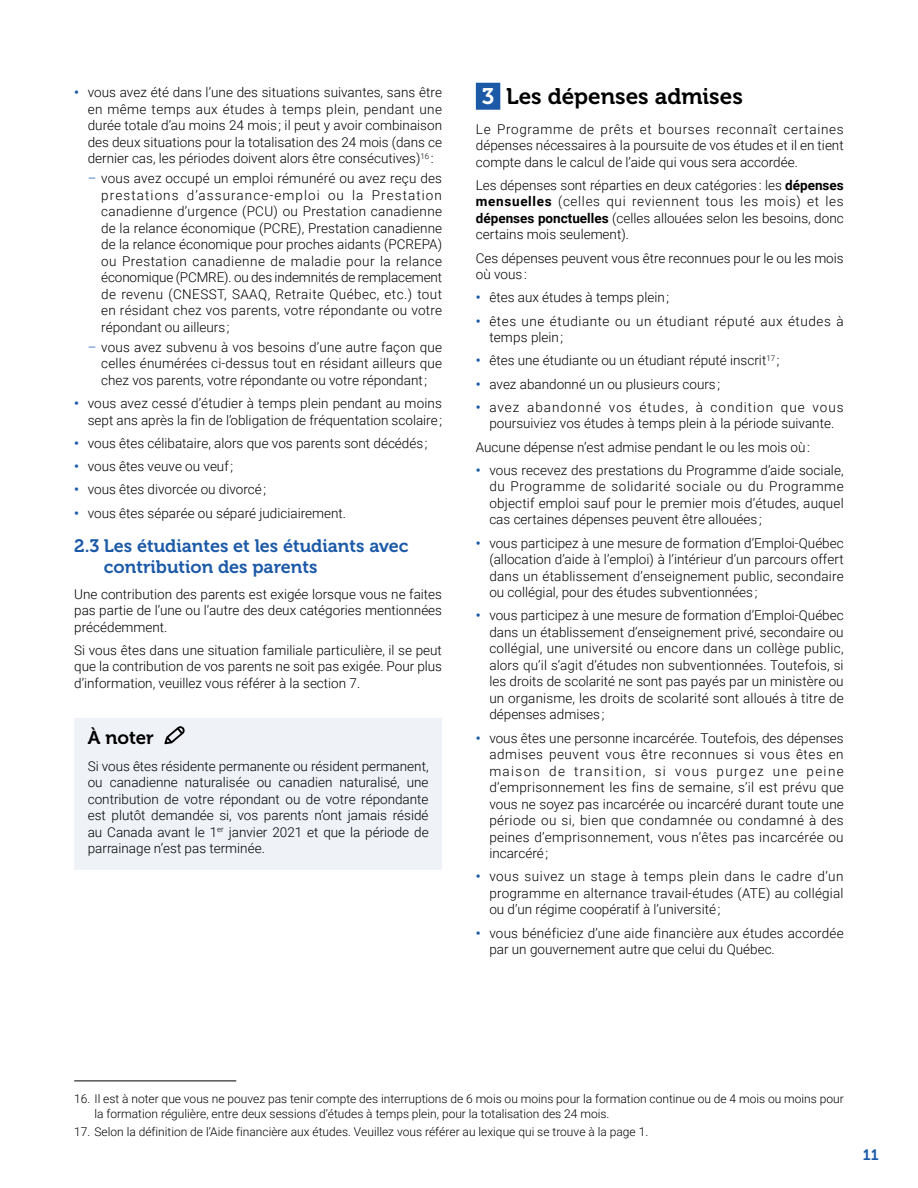
<style>
.page{position:relative;width:918px;height:1188px;background:#fff}
.page>*{position:absolute;margin:0;border:0;box-sizing:border-box;transform-origin:0 0}
.t1{font:22.5px "Museo 700";color:#000}
.t2{font:18.75px "Museo 700";color:#000}
.t3{font:18px/21px "Museo 700";color:#1c5aa8}
.t4{font:15px "Museo 700";color:#1c5aa8}
.t5{font:300 13.5px/16.5px "Roboto";color:#000;text-align:justify}
.t6{font:300 13.5px/16.5px "Roboto";letter-spacing:.04em;color:#000}
.Footnote{font:300 12px/15px "Roboto";color:#000}
.s1{font-weight:700;color:#1c5aa8}
.s2{color:#1c5aa8}
.s3{color:#fff}
.s4{font-weight:700}
</style>
<div class="page">
<div style="left:74px;top:718px;width:368px;height:44px;background:#eff2f7"></div>
<div style="left:74px;top:751px;width:368px;height:119px;background:#eff2f7"></div>
<hr style="left:74px;top:1081px;width:162px;height:1px;background:#000">
<div style="left:476px;top:83px;width:24px;height:27px;background:#1c5aa8"></div>
<svg style="left:164px;top:726px;width:21px;height:18px"></svg>
<p class="t5" style="left:88px;top:84px;width:356px;text-indent:-14px"><span class="s1">•</span> vous avez été dans l’une des situations suivantes, sans être en même temps aux études à temps plein, pendant une durée totale d’au moins 24 mois ; il peut y avoir combinaison des deux situations pour la totalisation des 24 mois (dans ce dernier cas, les périodes doivent alors être consécutives)<sup>16</sup> :</p>
<p class="t5" style="left:101px;top:170px;width:342px;text-indent:-14px"><span class="s2">–</span> vous avez occupé un emploi rémunéré ou avez reçu des prestations d’assurance-emploi ou la Prestation canadienne d’urgence (PCU) ou Prestation canadienne de la relance économique (PCRE), Prestation canadienne de la relance économique pour proches aidants (PCREPA) ou Prestation canadienne de maladie pour la relance économique (PCMRE). ou des indemnités de remplacement de revenu (CNESST, SAAQ, Retraite Québec, etc.) tout en résidant chez vos parents, votre répondante ou votre répondant ou ailleurs ;</p>
<p class="t5" style="left:101px;top:338px;width:342px;text-indent:-14px"><span class="s2">–</span> vous avez subvenu à vos besoins d’une autre façon que celles énumérées ci-dessus tout en résidant ailleurs que chez vos parents, votre répondante ou votre répondant ;</p>
<p class="t5" style="left:74px;top:395px;width:369px;text-align:right"><span class="s1">•</span> vous avez cessé d’étudier à temps plein pendant au moins sept ans après la fin de l’obligation de fréquentation scolaire ;</p>
<p class="t5" style="left:74px;top:434px;width:355px"><span class="s1">•</span> vous êtes célibataire, alors que vos parents sont décédés ;</p>
<p class="t5" style="left:74px;top:458px;width:160px"><span class="s1">•</span> vous êtes veuve ou veuf ;</p>
<p class="t5" style="left:74px;top:481px;width:193px"><span class="s1">•</span> vous êtes divorcée ou divorcé ;</p>
<p class="t5" style="left:74px;top:504px;width:273px"><span class="s1">•</span> vous êtes séparée ou séparé judiciairement.</p>
<h4 class="t3" style="left:104px;top:536px;width:306px;text-indent:-30px">2.3 Les étudiantes et les étudiants avec contribution des parents</h4>
<p class="t5" style="left:74px;top:585px;width:369px">Une contribution des parents est exigée lorsque vous ne faites pas partie de l’une ou l’autre des deux catégories mentionnées précédemment.</p>
<p class="t5" style="left:74px;top:641px;width:369px">Si vous êtes dans une situation familiale particulière, il se peut que la contribution de vos parents ne soit pas exigée. Pour plus d’information, veuillez vous référer à la section 7.</p>
<p class="t2" style="left:88px;top:727px;width:68px">À noter</p>
<p class="t5" style="left:88px;top:757px;width:342px">Si vous êtes résidente permanente ou résident permanent, ou canadienne naturalisée ou canadien naturalisé, une contribution de votre répondant ou de votre répondante est plutôt demandée si, vos parents n’ont jamais résidé au Canada avant le 1<sup>er</sup> janvier 2021 et que la période de parrainage n’est pas terminée.</p>
<h3 class="t1" style="left:482px;top:83px;width:263px"><span class="s3">3</span> Les dépenses admises</h3>
<p class="t5" style="left:476px;top:120px;width:369px">Le Programme de prêts et bourses reconnaît certaines dépenses nécessaires à la poursuite de vos études et il en tient compte dans le calcul de l’aide qui vous sera accordée.</p>
<p class="t5" style="left:476px;top:176px;width:369px">Les dépenses sont réparties en deux catégories : les <span class="s4">dépenses mensuelles</span> (celles qui reviennent tous les mois) et les <span class="s4">dépenses ponctuelles</span> (celles allouées selon les besoins, donc certains mois seulement).</p>
<p class="t5" style="left:476px;top:249px;width:369px">Ces dépenses peuvent vous être reconnues pour le ou les mois où vous :</p>
<p class="t5" style="left:476px;top:289px;width:195px"><span class="s1">•</span> êtes aux études à temps plein ;</p>
<p class="t6" style="left:489px;top:312px;width:356px;text-indent:-14px"><span class="s1">•</span> êtes une étudiante ou un étudiant réputé aux études à temps plein ;</p>
<p class="t5" style="left:476px;top:352px;width:305px"><span class="s1">•</span> êtes une étudiante ou un étudiant réputé inscrit<sup>17</sup> ;</p>
<p class="t5" style="left:476px;top:375px;width:246px"><span class="s1">•</span> avez abandonné un ou plusieurs cours ;</p>
<p class="t5" style="left:476px;top:398px;width:369px;text-align:center"><span class="s1">•</span> avez abandonné vos études, à condition que vous poursuiviez vos études à temps plein à la période suivante.</p>
<p class="t5" style="left:476px;top:438px;width:336px">Aucune dépense n’est admise pendant le ou les mois où :</p>
<p class="t5" style="left:489px;top:461px;width:356px;text-indent:-14px"><span class="s1">•</span> vous recevez des prestations du Programme d’aide sociale, du Programme de solidarité sociale ou du Programme objectif emploi sauf pour le premier mois d’études, auquel cas certaines dépenses peuvent être allouées ;</p>
<p class="t5" style="left:489px;top:534px;width:356px;text-indent:-14px"><span class="s1">•</span> vous participez à une mesure de formation d’Emploi-Québec (allocation d’aide à l’emploi) à l’intérieur d’un parcours offert dans un établissement d’enseignement public, secondaire ou collégial, pour des études subventionnées ;</p>
<p class="t5" style="left:489px;top:607px;width:356px;text-indent:-14px"><span class="s1">•</span> vous participez à une mesure de formation d’Emploi-Québec dans un établissement d’enseignement privé, secondaire ou collégial, une université ou encore dans un collège public, alors qu’il s’agit d’études non subventionnées. Toutefois, si les droits de scolarité ne sont pas payés par un ministère ou un organisme, les droits de scolarité sont alloués à titre de dépenses admises ;</p>
<p class="t5" style="left:489px;top:729px;width:356px;text-indent:-14px"><span class="s1">•</span> vous êtes une personne incarcérée. Toutefois, des dépenses admises peuvent vous être reconnues si vous êtes en maison de transition, si vous purgez une peine d’emprisonnement les fins de semaine, s’il est prévu que vous ne soyez pas incarcérée ou incarcéré durant toute une période ou si, bien que condamnée ou condamné à des peines d’emprisonnement, vous n’êtes pas incarcérée ou incarcéré ;</p>
<p class="t5" style="left:489px;top:868px;width:356px;text-indent:-14px"><span class="s1">•</span> vous suivez un stage à temps plein dans le cadre d’un programme en alternance travail-études (ATE) au collégial ou d’un régime coopératif à l’université ;</p>
<p class="t5" style="left:489px;top:924px;width:356px;text-indent:-14px"><span class="s1">•</span> vous bénéficiez d’une aide financière aux études accordée par un gouvernement autre que celui du Québec.</p>
<p class="Footnote" style="left:94px;top:1090px;width:751px;text-indent:-20px">16. Il est à noter que vous ne pouvez pas tenir compte des interruptions de 6 mois ou moins pour la formation continue ou de 4 mois ou moins pour la formation régulière, entre deux sessions d’études à temps plein, pour la totalisation des 24 mois.</p>
<p class="Footnote" style="left:74px;top:1124px;width:575px">17. Selon la définition de l’Aide financière aux études. Veuillez vous référer au lexique qui se trouve à la page 1.</p>
<p class="t4" style="left:863px;top:1146px;width:17px">11</p>
</div>
